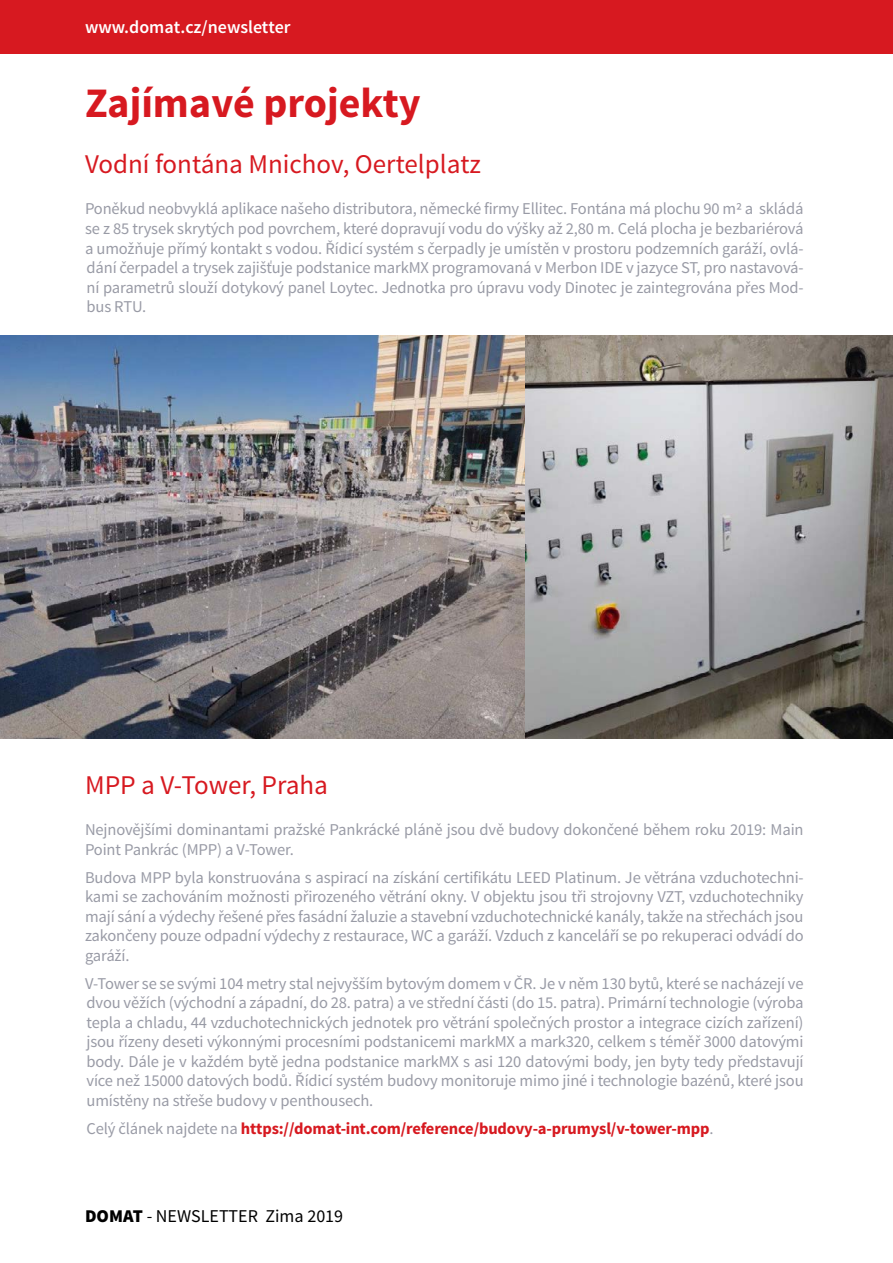
<style>
.page{position:relative;width:893px;height:1263px;background:#fff}
.page>*{position:absolute;margin:0;border:0;box-sizing:border-box;transform-origin:0 0}
.t1{font:700 42px "Source Sans Pro";color:#d71920}
.t2{font:27px "Source Sans Pro";color:#d71920}
.t3{font:18px "Source Sans Pro";color:#000}
.t4{font:600 18px "Source Sans Pro";color:#fff}
.t5{font:16.5px/19.5px "Source Sans Pro";letter-spacing:-.01em;color:#999ba6;text-align:justify}
.t6{font:700 16.5px "Source Sans Pro";letter-spacing:-.01em;color:#d71920}
.s1{font-weight:400;color:#999ba6}
.s2{font-weight:900}
</style>
<div class="page">
<div style="left:0;top:0;width:893px;height:54px;background:#d71920"></div>
<img style="left:0;top:336px;width:893px;height:402px">
<p class="t4" style="left:85px;top:16px;width:207px">www.domat.cz/newsletter</p>
<h1 class="t1" style="left:85px;top:76px;width:337px">Zajímavé projekty</h1>
<h2 class="t2" style="left:85px;top:148px;width:398px">Vodní fontána Mnichov, Oertelplatz</h2>
<p class="t5" style="left:85px;top:200px;width:720px">Poněkud neobvyklá aplikace našeho distributora, německé firmy Ellitec. Fontána má plochu 90 m2 a skládá se z 85 trysek skrytých pod povrchem, které dopravují vodu do výšky až 2,80 m. Celá plocha je bezbariérová a umožňuje přímý kontakt s vodou. Řídicí systém s čerpadly je umístěn v prostoru podzemních garáží, ovlá&shy;dání čerpadel a trysek zajišťuje podstanice markMX programovaná v Merbon IDE v jazyce ST, pro nastavová&shy;ní parametrů slouží dotykový panel Loytec. Jednotka pro úpravu vody Dinotec je zaintegrována přes Mod&shy;bus RTU.</p>
<h2 class="t2" style="left:85px;top:768px;width:245px">MPP a V-Tower, Praha</h2>
<p class="t5" style="left:85px;top:820px;width:720px">Nejnovějšími dominantami pražské Pankrácké pláně jsou dvě budovy dokončené během roku 2019: Main<br>Point Pankrác (MPP) a V-Tower.</p>
<p class="t5" style="left:85px;top:868px;width:720px">Budova MPP byla konstruována s aspirací na získání certifikátu LEED Platinum. Je větrána vzduchotechni&shy;kami se zachováním možnosti přirozeného větrání okny. V objektu jsou tři strojovny VZT, vzduchotechniky mají sání a výdechy řešené přes fasádní žaluzie a stavební vzduchotechnické kanály, takže na střechách jsou zakončeny pouze odpadní výdechy z restaurace, WC a garáží. Vzduch z kanceláří se po rekuperaci odvádí do garáží.</p>
<p class="t5" style="left:85px;top:974px;width:720px">V-Tower se se svými 104 metry stal nejvyšším bytovým domem v ČR. Je v něm 130 bytů, které se nacházejí ve dvou věžích (východní a západní, do 28. patra) a ve střední části (do 15. patra). Primární technologie (výroba tepla a chladu, 44 vzduchotechnických jednotek pro větrání společných prostor a integrace cizích zařízení) jsou řízeny deseti výkonnými procesními podstanicemi markMX a mark320, celkem s téměř 3000 datovými body. Dále je v každém bytě jedna podstanice markMX s asi 120 datovými body, jen byty tedy představují více než 15000 datových bodů. Řídicí systém budovy monitoruje mimo jiné i technologie bazénů, které jsou umístěny na střeše budovy v penthousech.</p>
<p class="t6" style="left:87px;top:1118px;width:628px"><span class="s1">Celý článek najdete na</span> https://domat-int.com/reference/budovy-a-prumysl/v-tower-mpp<span class="s1">.</span></p>
<p class="t3" style="left:85px;top:1205px;width:260px"><span class="s2">DOMAT</span> - NEWSLETTER Zima 2019</p>
</div>
